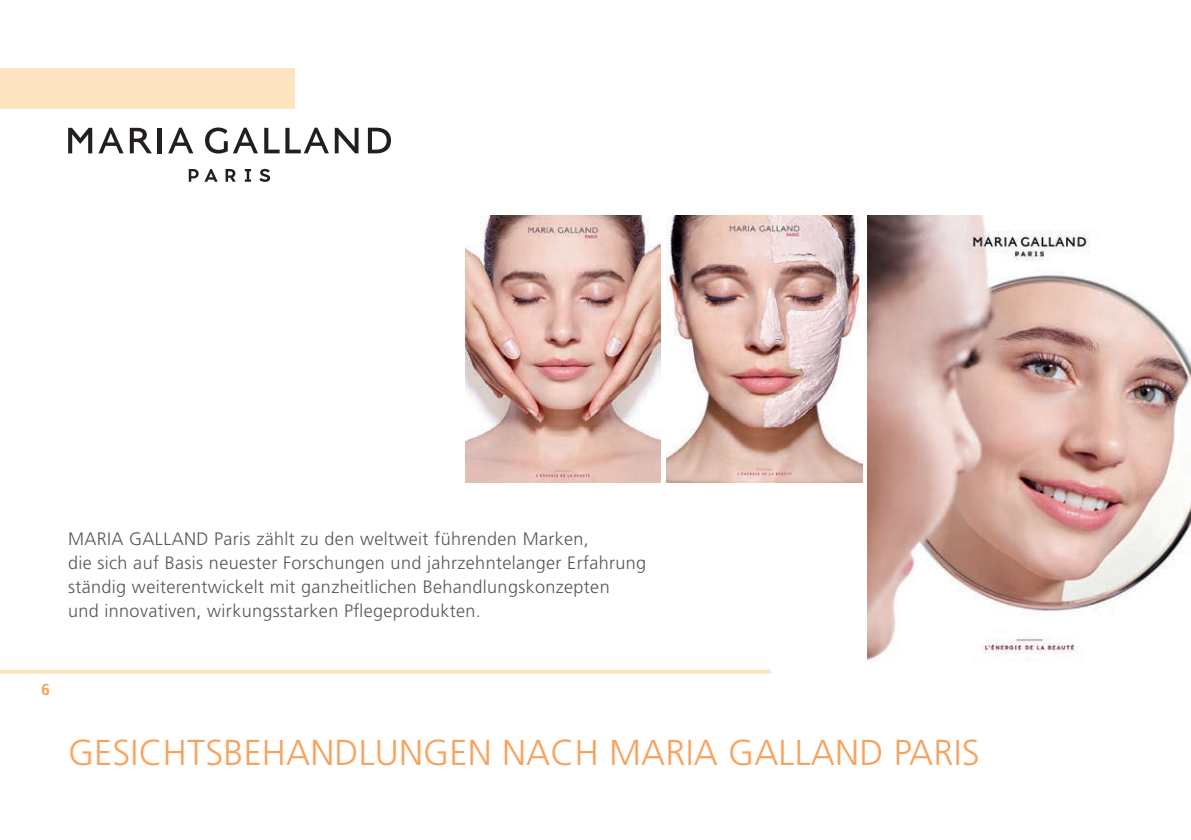
<style>
.page{position:relative;width:1191px;height:840px;background:#fff}
.page>*{position:absolute;margin:0;border:0;box-sizing:border-box;transform-origin:0 0}
.t1{font:300 36px "Frutiger LT Std";letter-spacing:.005em;color:#f8a25e}
.t2{font:300 18px/24px "Frutiger LT Std";letter-spacing:.02em;color:#57585a}
.t3{font:700 16px "Frutiger LT Std";color:#f8a25e}
</style>
<div class="page">
<img style="left:465px;top:215px;width:195px;height:267px">
<svg style="left:0;top:669px;width:771px;height:4px;background:#fee9cc"></svg>
<img style="left:666px;top:215px;width:196px;height:267px">
<svg style="left:259px;top:169px;width:11px;height:13px"></svg>
<svg style="left:225px;top:169px;width:11px;height:13px"></svg>
<svg style="left:245px;top:169px;width:6px;height:13px"></svg>
<svg style="left:189px;top:169px;width:29px;height:13px"></svg>
<hr style="left:158px;top:128px;width:4px;height:25px;background:#231f20">
<svg style="left:368px;top:128px;width:23px;height:25px"></svg>
<svg style="left:68px;top:128px;width:24px;height:25px"></svg>
<svg style="left:335px;top:128px;width:23px;height:25px"></svg>
<svg style="left:130px;top:128px;width:22px;height:25px"></svg>
<svg style="left:98px;top:128px;width:26px;height:25px"></svg>
<svg style="left:168px;top:128px;width:25px;height:25px"></svg>
<svg style="left:205px;top:127px;width:53px;height:26px"></svg>
<svg style="left:264px;top:128px;width:65px;height:25px"></svg>
<img style="left:867px;top:215px;width:324px;height:446px">
<div style="left:0;top:68px;width:295px;height:40px;background:#fee5c1"></div>
<p class="t2" style="left:68px;top:526px;width:579px">MARIA GALLAND Paris zählt zu den weltweit führenden Marken,<br>die sich auf Basis neuester Forschungen und jahrzehntelanger Erfahrung ständig weiterentwickelt mit ganzheitlichen Behandlungskonzepten<br>und innovativen, wirkungsstarken Pflegeprodukten.</p>
<p class="t3" style="left:41px;top:679px;width:10px">6</p>
<h1 class="t1" style="left:68px;top:731px;width:913px">GESICHTSBEHANDLUNGEN NACH MARIA GALLAND PARIS</h1>
</div>
